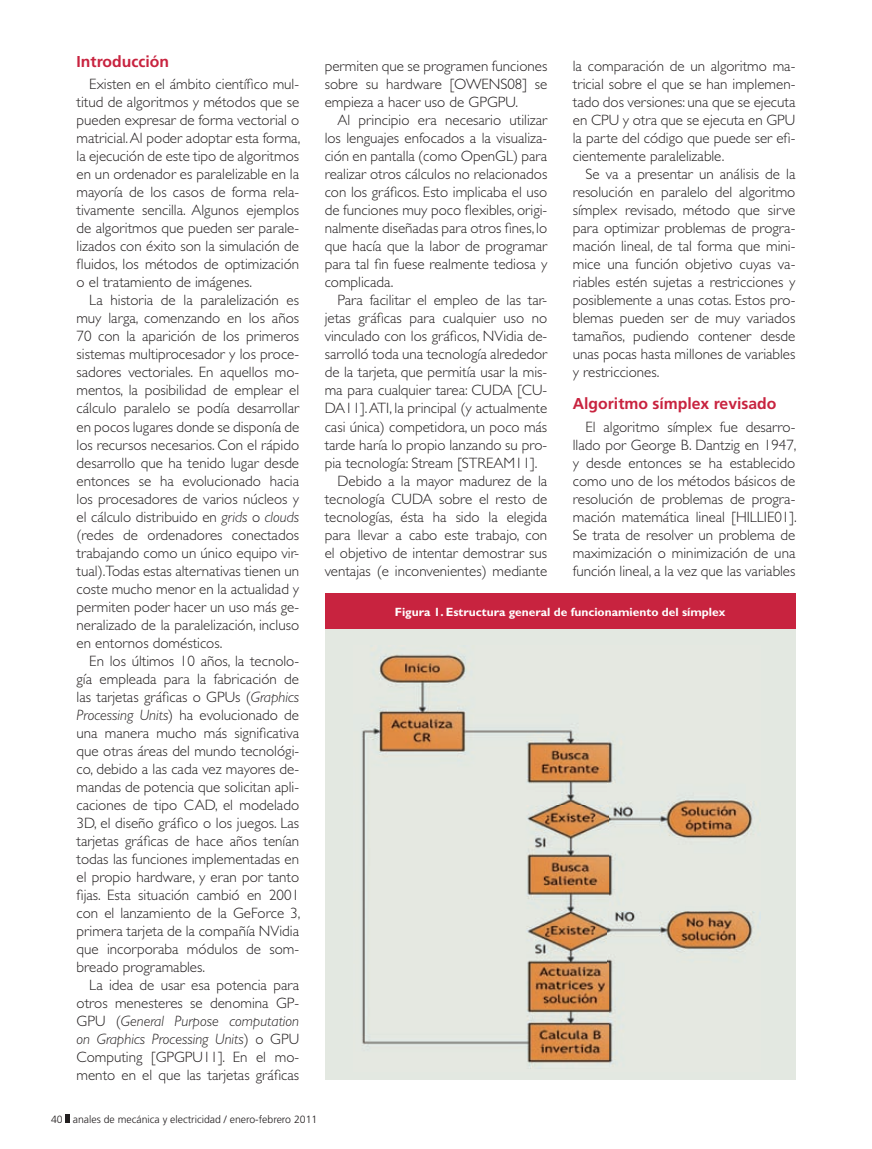
<style>
.page{position:relative;width:872px;height:1149px;background:#fff}
.page>*{position:absolute;margin:0;border:0;box-sizing:border-box;transform-origin:0 0}
.t1{font:700 15.75px "Frutiger LT Std";color:#c8233f}
.t2{font:300 15px/18px "Gill Sans Std";color:#231f20;text-align:justify}
.t3{font:700 12px "Gill Sans Std";color:#fff}
.t4{font:300 10.5px "Frutiger LT Std";color:#231f20}
.s1{font-style:italic}
</style>
<div class="page">
<svg style="left:66px;top:1114px;width:4px;height:8px"></svg>
<div style="left:325px;top:593px;width:470px;height:36px;background:#c8233f"></div>
<div style="left:325px;top:629px;width:470px;height:450px;background:#e3e8e1"></div>
<img style="left:362px;top:654px;width:392px;height:412px">
<p class="t1" style="left:77px;top:52px;width:94px">Introducción</p>
<p class="t2" style="left:77px;top:75px;width:225px;text-indent:13px">Existen en el ámbito científico mul&shy;titud de algoritmos y métodos que se pueden expresar de forma vectorial o matricial. Al poder adoptar esta forma, la ejecución de este tipo de algoritmos en un ordenador es paralelizable en la mayoría de los casos de forma rela&shy;tivamente sencilla. Algunos ejemplos de algoritmos que pueden ser parale&shy;lizados con éxito son la simulación de fluidos, los métodos de optimización o el tratamiento de imágenes.</p>
<p class="t2" style="left:77px;top:291px;width:224px;text-indent:13px">La historia de la paralelización es muy larga, comenzando en los años 70 con la aparición de los primeros sistemas multiprocesador y los proce&shy;sadores vectoriales. En aquellos mo&shy;mentos, la posibilidad de emplear el cálculo paralelo se podía desarrollar en pocos lugares donde se disponía de los recursos necesarios. Con el rápido desarrollo que ha tenido lugar desde entonces se ha evolucionado hacia los procesadores de varios núcleos y el cálculo distribuido en <span class="s1">grids</span> o <span class="s1">clouds </span>(redes de ordenadores conectados trabajando como un único equipo vir&shy;tual).Todas estas alternativas tienen un coste mucho menor en la actualidad y permiten poder hacer un uso más ge&shy;neralizado de la paralelización, incluso en entornos domésticos.</p>
<p class="t2" style="left:77px;top:651px;width:225px;text-indent:13px">En los últimos 10 años, la tecnolo&shy;gía empleada para la fabricación de las tarjetas gráficas o GPUs (<span class="s1">Graphics Processing Units</span>) ha evolucionado de una manera mucho más significativa que otras áreas del mundo tecnológi&shy;co, debido a las cada vez mayores de&shy;mandas de potencia que solicitan apli&shy;caciones de tipo CAD, el modelado 3D, el diseño gráfico o los juegos. Las tarjetas gráficas de hace años tenían todas las funciones implementadas en el propio hardware, y eran por tanto fijas. Esta situación cambió en 2001 con el lanzamiento de la GeForce 3, primera tarjeta de la compañía NVidia que incorporaba módulos de som&shy;breado programables.</p>
<p class="t2" style="left:77px;top:975px;width:224px;text-indent:13px">La idea de usar esa potencia para otros menesteres se denomina GP-GPU (<span class="s1">General Purpose computation on Graphics Processing Units</span>) o GPU Computing [GPGPU11]. En el mo&shy;mento en el que las tarjetas gráficas</p>
<p class="t2" style="left:325px;top:57px;width:224px">permiten que se programen funciones sobre su hardware [OWENS08] se empieza a hacer uso de GPGPU.</p>
<p class="t2" style="left:325px;top:111px;width:224px;text-indent:13px">Al principio era necesario utilizar los lenguajes enfocados a la visualiza&shy;ción en pantalla (como OpenGL) para realizar otros cálculos no relacionados con los gráficos. Esto implicaba el uso de funciones muy poco flexibles, origi&shy;nalmente diseñadas para otros fines, lo que hacía que la labor de programar para tal fin fuese realmente tediosa y complicada.</p>
<p class="t2" style="left:337px;top:291px;width:211px">Para facilitar el empleo de las tar-</p>
<p class="t2" style="left:325px;top:309px;width:224px">jetas gráficas para cualquier uso no</p>
<p class="t2" style="left:325px;top:327px;width:224px">vinculado con los gráficos, NVidia de-</p>
<p class="t2" style="left:325px;top:345px;width:224px">sarrolló toda una tecnología alrededor</p>
<p class="t2" style="left:325px;top:363px;width:224px">de la tarjeta, que permitía usar la mis-</p>
<p class="t2" style="left:325px;top:381px;width:224px">ma para cualquier tarea: CUDA [CU-</p>
<p class="t2" style="left:325px;top:399px;width:224px">DA11]. ATI, la principal (y actualmente</p>
<p class="t2" style="left:325px;top:417px;width:224px">casi única) competidora, un poco más</p>
<p class="t2" style="left:325px;top:435px;width:224px">tarde haría lo propio lanzando su pro-</p>
<p class="t2" style="left:325px;top:453px;width:214px">pia tecnología: Stream [STREAM11].</p>
<p class="t2" style="left:337px;top:471px;width:211px">Debido a la mayor madurez de la</p>
<p class="t2" style="left:325px;top:489px;width:224px">tecnología CUDA sobre el resto de</p>
<p class="t2" style="left:325px;top:507px;width:224px">tecnologías, ésta ha sido la elegida</p>
<p class="t2" style="left:325px;top:525px;width:224px">para llevar a cabo este trabajo, con</p>
<p class="t2" style="left:325px;top:543px;width:224px">el objetivo de intentar demostrar sus</p>
<p class="t2" style="left:325px;top:561px;width:224px">ventajas (e inconvenientes) mediante</p>
<p class="t2" style="left:573px;top:57px;width:224px">la comparación de un algoritmo ma&shy;tricial sobre el que se han implemen&shy;tado dos versiones: una que se ejecuta en CPU y otra que se ejecuta en GPU la parte del código que puede ser efi&shy;cientemente paralelizable.</p>
<p class="t2" style="left:573px;top:165px;width:224px;text-indent:13px">Se va a presentar un análisis de la resolución en paralelo del algoritmo símplex revisado, método que sirve para optimizar problemas de progra&shy;mación lineal, de tal forma que mini&shy;mice una función objetivo cuyas va&shy;riables estén sujetas a restricciones y posiblemente a unas cotas. Estos pro&shy;blemas pueden ser de muy variados tamaños, pudiendo contener desde unas pocas hasta millones de variables y restricciones.</p>
<p class="t1" style="left:573px;top:394px;width:205px">Algoritmo símplex revisado</p>
<p class="t2" style="left:573px;top:417px;width:225px;text-indent:13px">El algoritmo símplex fue desarro&shy;llado por George B. Dantzig en 1947, y desde entonces se ha establecido como uno de los métodos básicos de resolución de problemas de progra&shy;mación matemática lineal [HILLIE01].<br>Se trata de resolver un problema de maximización o minimización de una función lineal, a la vez que las variables</p>
<p class="t3" style="left:395px;top:604px;width:332px">Figura 1. Estructura general de funcionamiento del símplex</p>
<p class="t4" style="left:51px;top:1112px;width:268px">40 anales de mecánica y electricidad / enero-febrero 2011</p>
</div>
